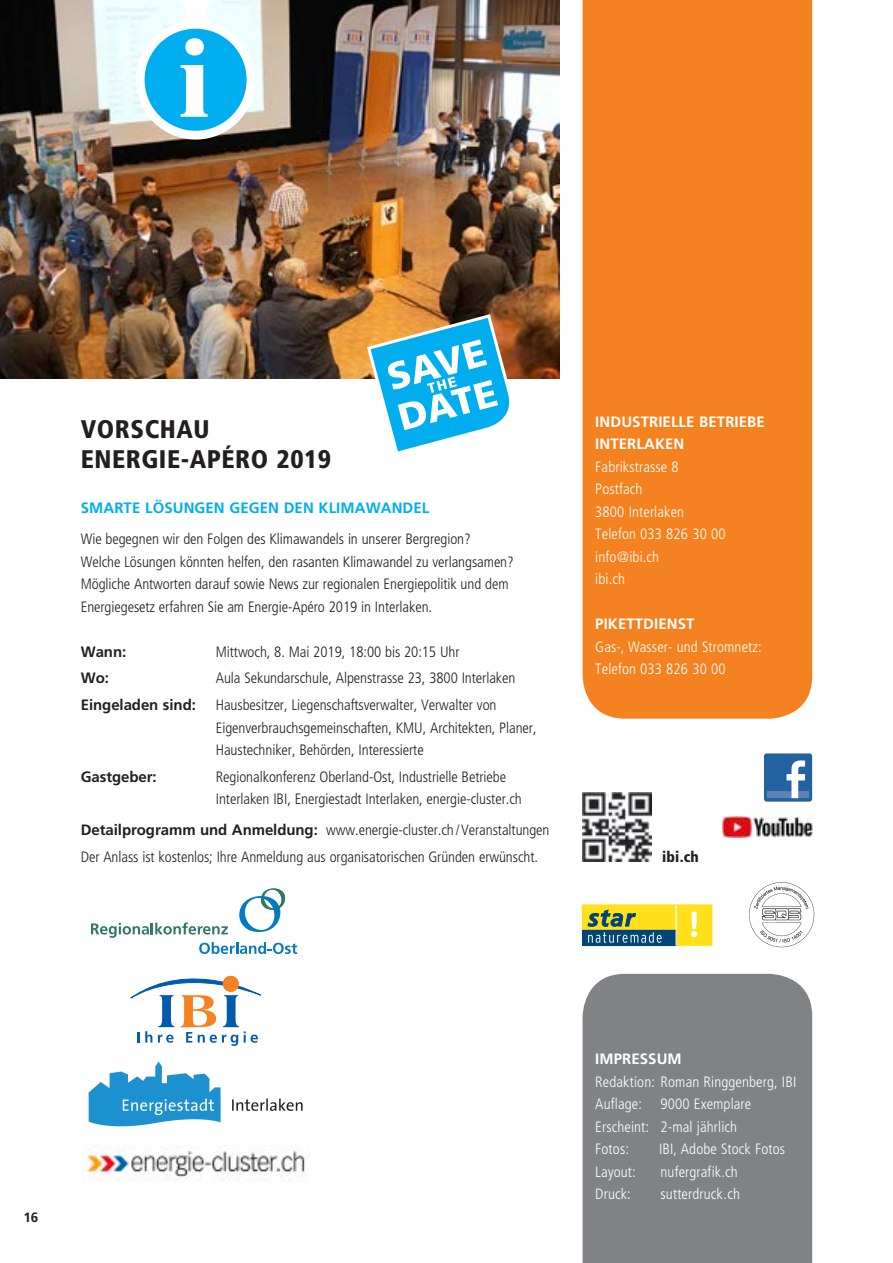
<style>
.page{position:relative;width:893px;height:1263px;background:#fff}
.page>*{position:absolute;margin:0;border:0;box-sizing:border-box;transform-origin:0 0}
.Lauftext{font:900 condensed 25.5px "Frutiger LT Std";letter-spacing:.02em;color:#231f20}
.Lauftext-2{font:300 condensed 15px "Frutiger LT Std";letter-spacing:-.005em;color:#231f20}
.Lead{font:300 condensed 15px/22.5px "Frutiger LT Std";letter-spacing:.01em;color:#fff}
.Lauftext-3{font:700 15px "Frutiger LT Std";letter-spacing:.005em;color:#fff}
.Lauftext-4{font:700 15px "Frutiger LT Std";letter-spacing:.005em;color:#00aeef}
.Lauftext-5{font:700 15px "Frutiger LT Std";letter-spacing:-.005em;color:#231f20}
.Lauftext-6{font:300 condensed 15px "Frutiger LT Std";letter-spacing:.01em;color:#fff}
.Lead-2{font:900 condensed 15px "Frutiger LT Std";color:#231f20}
.t1{font:700 13.5px "Frutiger LT Std";color:#231f20}
.s1{font-weight:700;font-stretch:normal}
</style>
<div class="page">
<img style="left:0;top:0;width:559px;height:378px">
<img style="left:582px;top:792px;width:70px;height:70px">
<div style="left:583px;top:905px;width:129px;height:40px;background:#ffe01b"></div>
<div style="left:582px;top:905px;width:130px;height:41px;border:1px solid #ffe01b"></div>
<div style="left:583px;top:930px;width:93px;height:15px;background:#004577"></div>
<div style="left:582px;top:930px;width:94px;height:16px;border:1px solid #004577"></div>
<svg style="left:588px;top:932px;width:74px;height:11px"></svg>
<svg style="left:588px;top:910px;width:48px;height:16px"></svg>
<hr style="left:676px;top:905px;width:1px;height:41px;background:#fff">
<svg style="left:691px;top:912px;width:6px;height:25px"></svg>
<img style="left:749px;top:882px;width:65px;height:65px">
<div style="left:764px;top:753px;width:48px;height:49px;background:#2462a2;border-radius:3px"></div>
<div style="left:767px;top:791px;width:42px;height:7px;background:#5e83b3"></div>
<svg style="left:786px;top:760px;width:19px;height:38px"></svg>
<img style="left:722px;top:816px;width:91px;height:22px">
<div style="left:583px;top:974px;width:229px;height:289px;background:#808285"></div>
<div style="left:583px;top:0;width:229px;height:719px;background:#f58220"></div>
<svg style="left:136px;top:0;width:119px;height:140px"></svg>
<svg style="left:365px;top:312px;width:152px;height:140px"></svg>
<img style="left:82px;top:1145px;width:228px;height:36px">
<svg style="left:232px;top:1098px;width:71px;height:13px"></svg>
<svg style="left:89px;top:1061px;width:132px;height:65px"></svg>
<svg style="left:91px;top:888px;width:206px;height:66px"></svg>
<svg style="left:130px;top:975px;width:131px;height:71px"></svg>
<p class="Lauftext" style="left:81px;top:414px;width:130px">VORSCHAU</p>
<p class="Lauftext" style="left:81px;top:444px;width:252px">ENERGIE-APÉRO 2019</p>
<p class="Lauftext-4" style="left:81px;top:499px;width:350px">SMARTE LÖSUNGEN GEGEN DEN KLIMAWANDEL</p>
<p class="Lauftext-2" style="left:81px;top:530px;width:391px">Wie begegnen wir den Folgen des Klimawandels in unserer Bergregion?</p>
<p class="Lauftext-2" style="left:81px;top:553px;width:435px">Welche Lösungen könnten helfen, den rasanten Klimawandel zu verlangsamen?</p>
<p class="Lauftext-2" style="left:81px;top:575px;width:429px">Mögliche Antworten darauf sowie News zur regionalen Energiepolitik und dem</p>
<p class="Lauftext-2" style="left:81px;top:598px;width:353px">Energiegesetz erfahren Sie am Energie-Apéro 2019 in Interlaken.</p>
<p class="Lauftext-5" style="left:81px;top:642px;width:47px">Wann:</p>
<p class="Lauftext-2" style="left:216px;top:643px;width:245px">Mittwoch, 8. Mai 2019, 18:00 bis 20:15 Uhr</p>
<p class="Lauftext-5" style="left:81px;top:669px;width:30px">Wo:</p>
<p class="Lauftext-2" style="left:216px;top:670px;width:301px">Aula Sekundarschule, Alpenstrasse 23, 3800 Interlaken</p>
<p class="Lauftext-5" style="left:81px;top:696px;width:117px">Eingeladen sind:</p>
<p class="Lauftext-2" style="left:216px;top:696px;width:282px">Hausbesitzer, Liegenschaftsverwalter, Verwalter von</p>
<p class="Lauftext-2" style="left:216px;top:719px;width:322px">Eigenverbrauchsgemeinschaften, KMU, Architekten, Planer,</p>
<p class="Lauftext-2" style="left:216px;top:741px;width:209px">Haustechniker, Behörden, Interessierte</p>
<p class="Lauftext-5" style="left:81px;top:768px;width:78px">Gastgeber:</p>
<p class="Lauftext-2" style="left:216px;top:768px;width:292px">Regionalkonferenz Oberland-Ost, Industrielle Betriebe</p>
<p class="Lauftext-2" style="left:216px;top:791px;width:307px">Interlaken IBI, Energiestadt Interlaken, energie-cluster.ch</p>
<p class="Lauftext-2" style="left:81px;top:822px;width:470px"><span class="s1">Detailprogramm und Anmeldung:</span> www.energie-cluster.ch /Veranstaltungen</p>
<p class="Lauftext-2" style="left:81px;top:848px;width:459px">Der Anlass ist kostenlos; Ihre Anmeldung aus organisatorischen Gründen erwünscht.</p>
<p class="Lauftext-3" style="left:595px;top:413px;width:171px">INDUSTRIELLE BETRIEBE</p>
<p class="Lauftext-3" style="left:595px;top:435px;width:91px">INTERLAKEN</p>
<p class="Lead" style="left:595px;top:455px;width:85px">Fabrikstrasse 8</p>
<p class="Lead" style="left:595px;top:478px;width:49px">Postfach</p>
<p class="Lead" style="left:595px;top:500px;width:90px">3800 Interlaken</p>
<p class="Lead" style="left:595px;top:523px;width:132px">Telefon 033 826 30 00</p>
<p class="Lead" style="left:595px;top:545px;width:65px">info@ibi.ch</p>
<p class="Lead" style="left:595px;top:568px;width:31px">ibi.ch</p>
<p class="Lauftext-3" style="left:595px;top:615px;width:101px">PIKETTDIENST</p>
<p class="Lead" style="left:595px;top:635px;width:168px">Gas-, Wasser- und Stromnetz:<br>Telefon 033 826 30 00</p>
<p class="Lead-2" style="left:662px;top:848px;width:38px">ibi.ch</p>
<p class="t1" style="left:23px;top:1209px;width:17px">16</p>
<p class="Lauftext-3" style="left:595px;top:1050px;width:88px">IMPRESSUM</p>
<p class="Lead" style="left:595px;top:1070px;width:202px">Redaktion: Roman Ringgenberg, IBI</p>
<p class="Lead" style="left:595px;top:1093px;width:157px">Auflage: 9000 Exemplare</p>
<p class="Lead" style="left:595px;top:1115px;width:143px">Erscheint: 2-mal jährlich</p>
<p class="Lead" style="left:595px;top:1138px;width:35px">Fotos:</p>
<p class="Lead" style="left:659px;top:1138px;width:128px">IBI, Adobe Stock Fotos</p>
<p class="Lead" style="left:595px;top:1160px;width:42px">Layout:</p>
<p class="Lead" style="left:661px;top:1160px;width:79px">nufergrafik.ch</p>
<p class="Lauftext-6" style="left:595px;top:1185px;width:37px">Druck:</p>
<p class="Lauftext-6" style="left:661px;top:1185px;width:81px">sutterdruck.ch</p>
</div>
